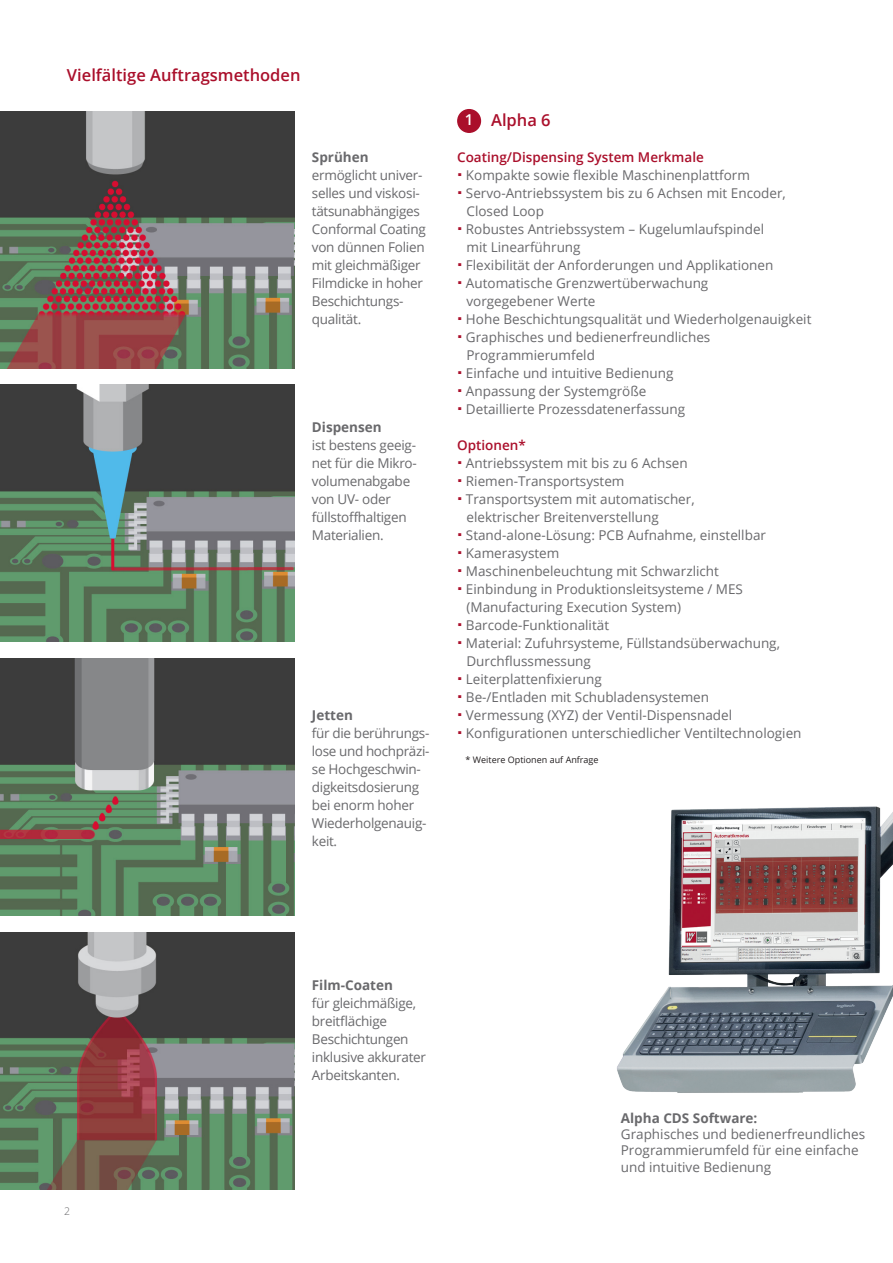
<style>
.page{position:relative;width:893px;height:1263px;background:#fff}
.page>*{position:absolute;margin:0;border:0;box-sizing:border-box;transform-origin:0 0}
.body{font:600 16.5px "Open Sans";color:#aa0f2b}
.t1{font:600 15px "Open Sans";color:#fff}
.body-2{font:13.5px/18px "Open Sans";color:#69696c}
.body-3{font:13.5px/18px "Open Sans";letter-spacing:-.02em;color:#69696c}
.body-4{font:700 13.5px "Open Sans";color:#69696c}
.body-5{font:600 13.5px "Open Sans";color:#aa0f2b}
.t2{font:300 10.5px "Open Sans";color:#69696c}
.ohne_grundraster{font:9px "Open Sans";color:#231f20}
</style>
<div class="page">
<img style="left:0;top:384px;width:294px;height:257px">
<img style="left:0;top:932px;width:294px;height:257px">
<img style="left:0;top:658px;width:294px;height:257px">
<img style="left:0;top:111px;width:294px;height:257px">
<img style="left:617px;top:806px;width:276px;height:287px">
<div style="left:458px;top:110px;width:22px;height:22px;background:#aa0f2b;border-radius:50%"></div>
<div style="left:457px;top:109px;width:24px;height:24px;border:2px solid #aa0f2b;border-radius:50%"></div>
<p class="body" style="left:67px;top:63px;width:235px">Vielfältige Auftragsmethoden</p>
<p class="body-4" style="left:312px;top:148px;width:58px">Sprühen</p>
<p class="body-3" style="left:312px;top:166px;width:115px">ermöglicht univer&shy;selles und viskosi&shy;tätsunabhängiges<br>Conformal Coating von dünnen Folien mit gleichmäßiger<br>Filmdicke in hoher<br>Beschichtungs&shy;qualität.</p>
<p class="body-4" style="left:312px;top:418px;width:71px">Dispensen</p>
<p class="body-3" style="left:312px;top:436px;width:106px">ist bestens geeig&shy;net für die Mikro&shy;volumenabgabe von UV- oder füllstoffhaltigen<br>Materialien.</p>
<p class="body-4" style="left:312px;top:706px;width:43px">Jetten</p>
<p class="body-3" style="left:312px;top:724px;width:119px">für die berührungs&shy;lose und hochpräzi&shy;se Hochgeschwin&shy;digkeitsdosierung bei enorm hoher<br>Wiederholgenauig&shy;keit.</p>
<p class="t1" style="left:465px;top:110px;width:10px">1</p>
<p class="body" style="left:491px;top:109px;width:61px">Alpha 6</p>
<p class="body-5" style="left:457px;top:148px;width:248px">Coating/Dispensing System Merkmale</p>
<p class="body-2" style="left:466px;top:166px;width:286px">Kompakte sowie flexible Maschinenplattform</p>
<p class="body-2" style="left:466px;top:184px;width:322px">Servo-Antriebssystem bis zu 6 Achsen mit Encoder,<br>Closed Loop</p>
<p class="body-2" style="left:466px;top:220px;width:300px">Robustes Antriebssystem – Kugelumlaufspindel mit Linearführung</p>
<p class="body-2" style="left:466px;top:256px;width:309px">Flexibilität der Anforderungen und Applikationen</p>
<p class="body-2" style="left:466px;top:274px;width:244px">Automatische Grenzwertüberwachung vorgegebener Werte</p>
<p class="body-2" style="left:466px;top:310px;width:347px">Hohe Beschichtungsqualität und Wiederholgenauigkeit</p>
<p class="body-2" style="left:466px;top:328px;width:246px">Graphisches und bedienerfreundliches<br>Programmierumfeld</p>
<p class="body-2" style="left:466px;top:364px;width:209px">Einfache und intuitive Bedienung</p>
<p class="body-2" style="left:466px;top:382px;width:182px">Anpassung der Systemgröße</p>
<p class="body-2" style="left:466px;top:400px;width:221px">Detaillierte Prozessdatenerfassung</p>
<p class="body-5" style="left:457px;top:436px;width:70px">Optionen*</p>
<p class="body-2" style="left:466px;top:454px;width:223px">Antriebssystem mit bis zu 6 Achsen</p>
<p class="body-2" style="left:466px;top:472px;width:160px">Riemen-Transportsystem</p>
<p class="body-2" style="left:466px;top:490px;width:230px">Transportsystem mit automatischer, elektrischer Breitenverstellung</p>
<p class="body-2" style="left:466px;top:526px;width:302px">Stand-alone-Lösung: PCB Aufnahme, einstellbar</p>
<p class="body-2" style="left:466px;top:544px;width:95px">Kamerasystem</p>
<p class="body-2" style="left:466px;top:562px;width:255px">Maschinenbeleuchtung mit Schwarzlicht</p>
<p class="body-2" style="left:466px;top:580px;width:279px">Einbindung in Produktionsleitsysteme / MES (Manufacturing Execution System)</p>
<p class="body-2" style="left:466px;top:616px;width:145px">Barcode-Funktionalität</p>
<p class="body-2" style="left:466px;top:634px;width:316px">Material: Zufuhrsysteme, Füllstandsüberwachung,<br>Durchflussmessung</p>
<p class="body-2" style="left:466px;top:670px;width:137px">Leiterplattenfixierung</p>
<p class="body-2" style="left:466px;top:688px;width:245px">Be-/Entladen mit Schubladensystemen</p>
<p class="body-2" style="left:466px;top:706px;width:268px">Vermessung (XYZ) der Ventil-Dispensnadel</p>
<p class="body-2" style="left:466px;top:724px;width:337px">Konfigurationen unterschiedlicher Ventiltechnologien</p>
<p class="ohne_grundraster" style="left:466px;top:754px;width:134px">* Weitere Optionen auf Anfrage</p>
<p class="t2" style="left:64px;top:1203px;width:7px">2</p>
<p class="body-4" style="left:312px;top:976px;width:83px">Film-Coaten</p>
<p class="body-3" style="left:312px;top:994px;width:116px">für gleichmäßige, breitflächige<br>Beschichtungen inklusive akkurater<br>Arbeitskanten.</p>
<p class="body-4" style="left:621px;top:1108px;width:138px">Alpha CDS Software:</p>
<p class="body-2" style="left:621px;top:1126px;width:246px;line-height:16.2px">Graphisches und bedienerfreundliches<br>Programmierumfeld für eine einfache und intuitive Bedienung</p>
</div>
